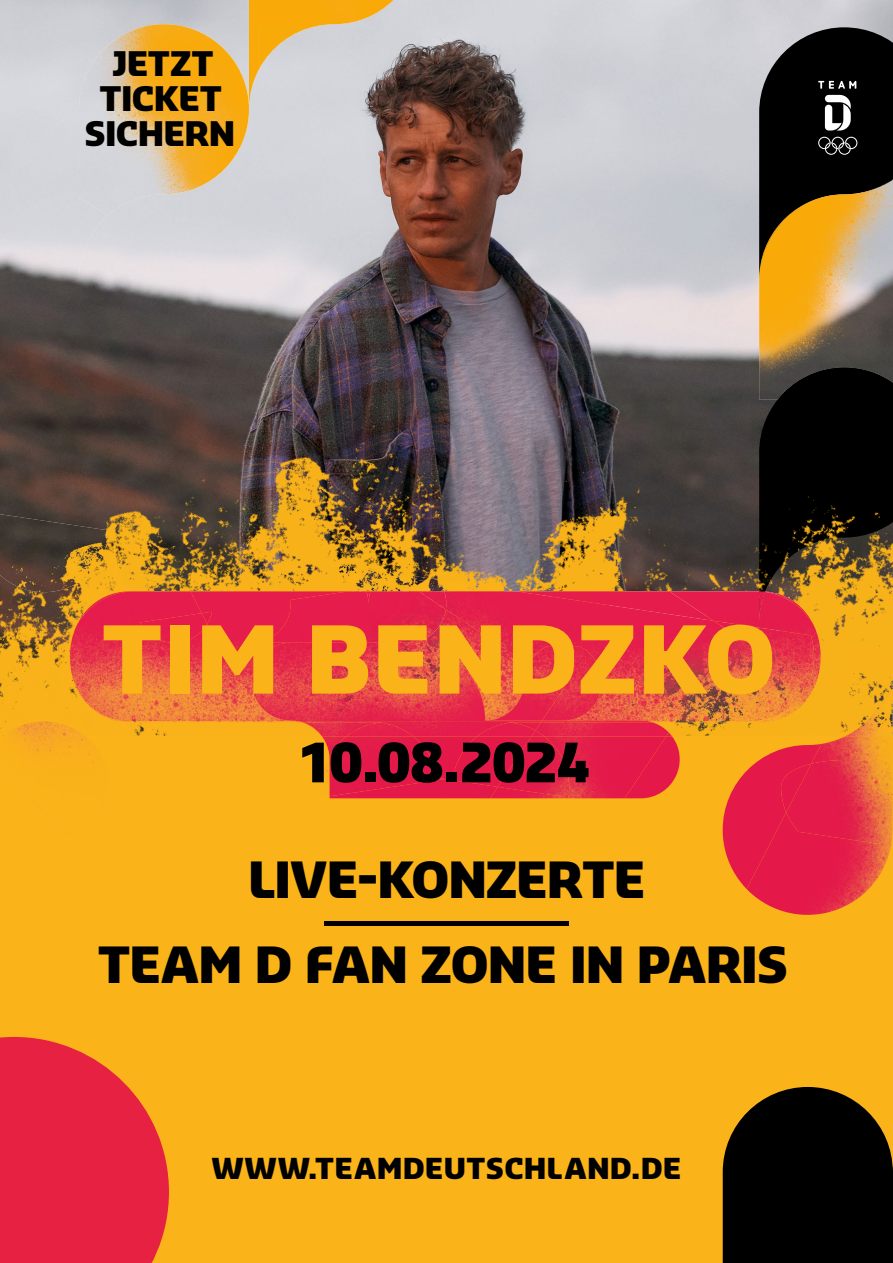
<style>
.page{position:relative;width:893px;height:1263px;background:#fff}
.page>*{position:absolute;margin:0;border:0;box-sizing:border-box;transform-origin:0 0}
.t1{font:900 91.05px "Sansa";letter-spacing:.025em;color:#fab319}
.t2{font:900 52.95px "Sansa";letter-spacing:-.015em;color:#000}
.t3{font:900 48.75px/85.2px "Sansa";letter-spacing:-.01em;color:#000;text-align:center}
.t4{font:900 33px/34.7px "Sansa";letter-spacing:-.005em;color:#000;text-align:center}
.t5{font:900 28.2px "Sansa";letter-spacing:.025em;color:#000}
</style>
<div class="page">
<img style="left:0;top:0;width:893px;height:27px">
<svg style="left:0;top:27px;width:893px;height:171px;background:#a09b9c"></svg>
<img style="left:79px;top:26px;width:170px;height:172px">
<img style="left:146px;top:0;width:247px;height:26px">
<img style="left:259px;top:26px;width:59px;height:42px">
<svg style="left:818px;top:137px;width:39px;height:18px"></svg>
<svg style="left:825px;top:95px;width:26px;height:36px"></svg>
<svg style="left:818px;top:81px;width:38px;height:8px"></svg>
<img style="left:160px;top:156px;width:733px;height:44px">
<img style="left:0;top:200px;width:893px;height:1063px">
<img style="left:348px;top:590px;width:17px;height:1px">
<svg style="left:669px;top:732px;width:3px;height:5px"></svg>
<img style="left:666px;top:737px;width:14px;height:61px">
<img style="left:542px;top:722px;width:127px;height:15px">
<img style="left:498px;top:737px;width:168px;height:61px">
<img style="left:330px;top:787px;width:168px;height:11px">
<img style="left:322px;top:737px;width:7px;height:19px">
<img style="left:0;top:575px;width:55px;height:17px">
<img style="left:330px;top:563px;width:76px;height:27px">
<img style="left:391px;top:572px;width:119px;height:19px">
<img style="left:406px;top:579px;width:38px;height:12px">
<img style="left:365px;top:583px;width:54px;height:8px">
<img style="left:821px;top:653px;width:1px;height:34px">
<img style="left:86px;top:721px;width:29px;height:1px">
<img style="left:542px;top:722px;width:110px;height:1px">
<img style="left:321px;top:756px;width:9px;height:41px">
<div style="left:329px;top:737px;width:116px;height:59px;background:#e41a4a"></div>
<img style="left:2px;top:721px;width:84px;height:16px">
<div style="left:0;top:737px;width:109px;height:107px;background:#fab319"></div>
<img style="left:69px;top:636px;width:1px;height:39px">
<img style="left:542px;top:730px;width:3px;height:7px">
<img style="left:498px;top:737px;width:71px;height:60px">
<div style="left:445px;top:737px;width:86px;height:50px;background:#e4194a"></div>
<img style="left:714px;top:591px;width:107px;height:131px">
<img style="left:759px;top:591px;width:6px;height:30px">
<img style="left:115px;top:721px;width:142px;height:1px">
<img style="left:257px;top:721px;width:40px;height:1px">
<img style="left:297px;top:721px;width:245px;height:16px">
<div style="left:414px;top:737px;width:63px;height:42px;background:#e4194a"></div>
<img style="left:734px;top:621px;width:80px;height:100px">
<img style="left:542px;top:591px;width:192px;height:130px">
<img style="left:446px;top:591px;width:96px;height:52px">
<img style="left:70px;top:591px;width:182px;height:130px">
<img style="left:252px;top:591px;width:194px;height:52px">
<img style="left:140px;top:613px;width:67px;height:30px">
<svg style="left:202px;top:612px;width:10px;height:12px"></svg>
<img style="left:542px;top:720px;width:105px;height:1px">
<img style="left:252px;top:643px;width:290px;height:78px">
<img style="left:528px;top:646px;width:74px;height:74px">
<img style="left:485px;top:664px;width:79px;height:56px">
<img style="left:892px;top:767px;width:1px;height:67px">
<div style="left:324px;top:921px;width:244px;height:5px;background:#000"></div>
<img style="left:844px;top:667px;width:48px;height:70px">
<img style="left:747px;top:737px;width:145px;height:177px">
<img style="left:723px;top:744px;width:98px;height:145px">
<img style="left:786px;top:760px;width:106px;height:84px">
<img style="left:781px;top:764px;width:30px;height:48px">
<svg style="left:642px;top:1026px;width:251px;height:237px;background:#89620d"></svg>
<svg style="left:0;top:1037px;width:171px;height:226px;background:#e8343c"></svg>
<p class="t4" style="left:85px;top:46px;width:152px">JETZT<br>TICKET<br>SICHERN</p>
<h1 class="t1" style="left:102px;top:597px;width:675px">TIM BENDZKO</h1>
<p class="t2" style="left:299px;top:726px;width:292px">10.08.2024</p>
<p class="t3" style="left:98px;top:837px;width:692px">LIVE-KONZERTE<br>TEAM D FAN ZONE IN PARIS</p>
<p class="t5" style="left:211px;top:1149px;width:471px">WWW.TEAMDEUTSCHLAND.DE</p>
</div>
